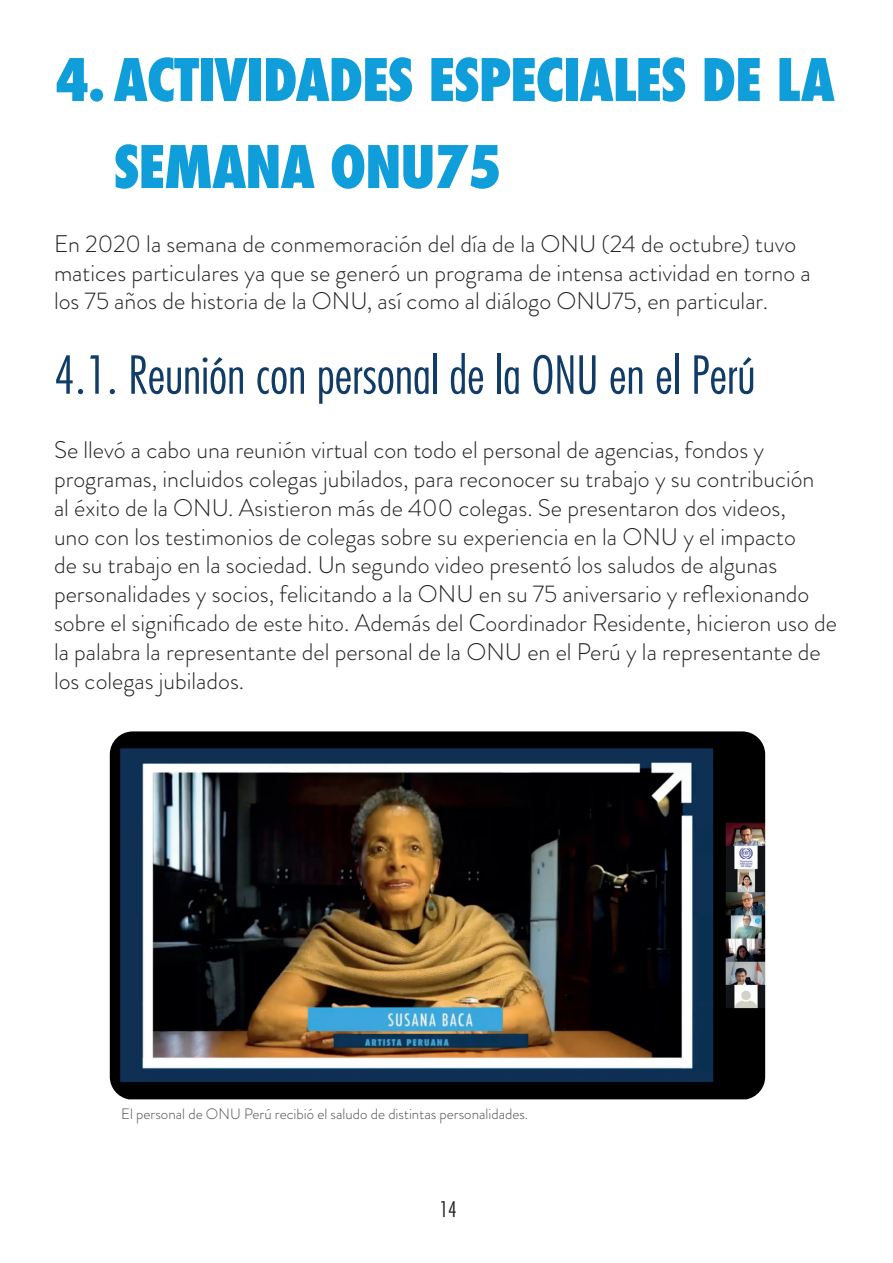
<style>
.page{position:relative;width:893px;height:1263px;background:#fff}
.page>*{position:absolute;margin:0;border:0;box-sizing:border-box;transform-origin:0 0}
.t1{font:800 condensed 57px/87px "Futura";letter-spacing:-.02em;color:#109eda}
.t2{font:300 condensed 51px "Futura";color:#113c68}
.t3{font:300 24px/28.8px "Brandon Grotesque";color:#231f20}
.t4{font:300 condensed 21px "Futura";color:#231f20}
.t5{font:300 15px "Brandon Grotesque";color:#4a4d4f}
</style>
<div class="page">
<img style="left:110px;top:731px;width:655px;height:368px">
<h1 class="t1" style="left:114px;top:37px;width:723px;text-indent:-59px">4. ACTIVIDADES ESPECIALES DE LA<br>SEMANA ONU75</h1>
<p class="t3" style="left:54px;top:229px;width:758px">En 2020 la semana de conmemoración del día de la ONU (24 de octubre) tuvo matices particulares ya que se generó un programa de intensa actividad en torno a los 75 años de historia de la ONU, así como al diálogo ONU75, en particular.</p>
<h2 class="t2" style="left:54px;top:343px;width:703px">4.1. Reunión con personal de la ONU en el Perú</h2>
<p class="t3" style="left:54px;top:436px;width:784px">Se llevó a cabo una reunión virtual con todo el personal de agencias, fondos y programas, incluidos colegas jubilados, para reconocer su trabajo y su contribución<br>al éxito de la ONU. Asistieron más de 400 colegas. Se presentaron dos videos,<br>uno con los testimonios de colegas sobre su experiencia en la ONU y el impacto<br>de su trabajo en la sociedad. Un segundo video presentó los saludos de algunas personalidades y socios, felicitando a la ONU en su 75 aniversario y reflexionando sobre el significado de este hito. Además del Coordinador Residente, hicieron uso de la palabra la representante del personal de la ONU en el Perú y la representante de los colegas jubilados.</p>
<p class="t5" style="left:121px;top:1104px;width:409px">El personal de ONU Perú recibió el saludo de distintas personalidades.</p>
<p class="t4" style="left:439px;top:1196px;width:19px">14</p>
</div>
